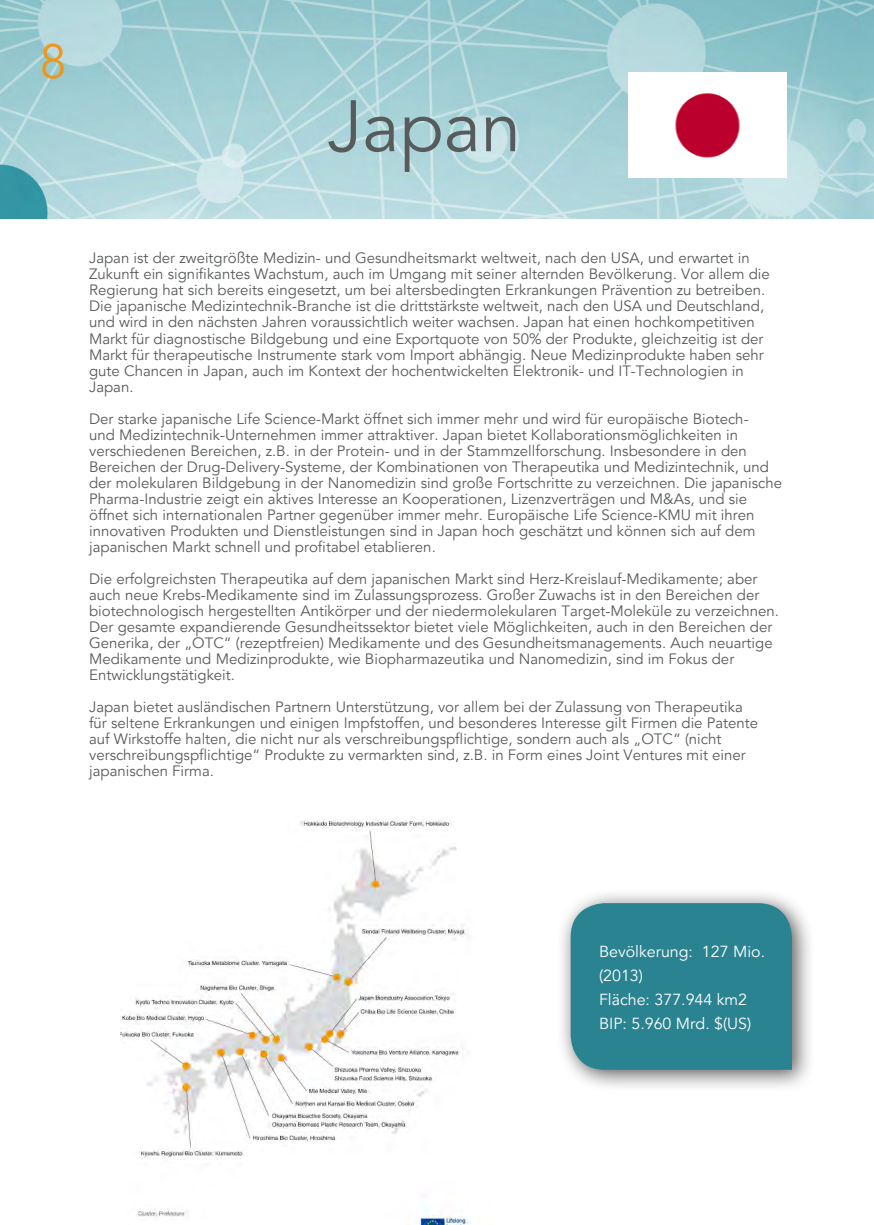
<style>
.page{position:relative;width:874px;height:1225px;background:#fff}
.page>*{position:absolute;margin:0;border:0;box-sizing:border-box;transform-origin:0 0}
.t1{font:72px "Avenir";color:#585b5c}
.t2{font:48px "Avenir";color:#ef961c}
.t3{font:16px/24px "Avenir";color:#fff}
.t4{font:15px/16px "Avenir";color:#585b5c}
</style>
<div class="page">
<img style="left:856px;top:0;width:17px;height:218px">
<img style="left:0;top:0;width:856px;height:218px">
<img style="left:628px;top:72px;width:157px;height:105px">
<div style="left:555px;top:888px;width:259px;height:204px;background:#231f20;opacity:.75"></div>
<div style="left:570px;top:903px;width:221px;height:166px;background:#2a8391"></div>
<img style="left:120px;top:819px;width:351px;height:406px">
<h2 class="t2" style="left:40px;top:34px;width:28px">8</h2>
<p class="t1" style="left:327px;top:85px;width:195px">Japan</p>
<p class="t4" style="left:89px;top:251px;width:682px">Japan ist der zweitgrößte Medizin- und Gesundheitsmarkt weltweit, nach den USA, und erwartet in Zukunft ein signifikantes Wachstum, auch im Umgang mit seiner alternden Bevölkerung. Vor allem die Regierung hat sich bereits eingesetzt, um bei altersbedingten Erkrankungen Prävention zu betreiben.<br>Die japanische Medizintechnik-Branche ist die drittstärkste weltweit, nach den USA und Deutschland, und wird in den nächsten Jahren voraussichtlich weiter wachsen. Japan hat einen hochkompetitiven Markt für diagnostische Bildgebung und eine Exportquote von 50% der Produkte, gleichzeitig ist der Markt für therapeutische Instrumente stark vom Import abhängig. Neue Medizinprodukte haben sehr gute Chancen in Japan, auch im Kontext der hochentwickelten Elektronik- und IT-Technologien in Japan.</p>
<p class="t4" style="left:89px;top:411px;width:694px">Der starke japanische Life Science-Markt öffnet sich immer mehr und wird für europäische Biotech-<br>und Medizintechnik-Unternehmen immer attraktiver. Japan bietet Kollaborationsmöglichkeiten in verschiedenen Bereichen, z.B. in der Protein- und in der Stammzellforschung. Insbesondere in den Bereichen der Drug-Delivery-Systeme, der Kombinationen von Therapeutika und Medizintechnik, und der molekularen Bildgebung in der Nanomedizin sind große Fortschritte zu verzeichnen. Die japanische Pharma-Industrie zeigt ein aktives Interesse an Kooperationen, Lizenzverträgen und M&amp;As, und sie öffnet sich internationalen Partner gegenüber immer mehr. Europäische Life Science-KMU mit ihren innovativen Produkten und Dienstleistungen sind in Japan hoch geschätzt und können sich auf dem japanischen Markt schnell und profitabel etablieren.</p>
<p class="t4" style="left:89px;top:571px;width:691px">Die erfolgreichsten Therapeutika auf dem japanischen Markt sind Herz-Kreislauf-Medikamente; aber auch neue Krebs-Medikamente sind im Zulassungsprozess. Großer Zuwachs ist in den Bereichen der biotechnologisch hergestellten Antikörper und der niedermolekularen Target-Moleküle zu verzeichnen.<br>Der gesamte expandierende Gesundheitssektor bietet viele Möglichkeiten, auch in den Bereichen der Generika, der „OTC“ (rezeptfreien) Medikamente und des Gesundheitsmanagements. Auch neuartige Medikamente und Medizinprodukte, wie Biopharmazeutika und Nanomedizin, sind im Fokus der Entwicklungstätigkeit.</p>
<p class="t4" style="left:89px;top:699px;width:670px">Japan bietet ausländischen Partnern Unterstützung, vor allem bei der Zulassung von Therapeutika für seltene Erkrankungen und einigen Impfstoffen, und besonderes Interesse gilt Firmen die Patente auf Wirkstoffe halten, die nicht nur als verschreibungspflichtige, sondern auch als „OTC“ (nicht verschreibungspflichtige“ Produkte zu vermarkten sind, z.B. in Form eines Joint Ventures mit einer japanischen Firma.</p>
<p class="t3" style="left:598px;top:939px;width:167px">Bevölkerung: 127 Mio. (2013)</p>
<p class="t3" style="left:598px;top:987px;width:149px">Fläche: 377.944 km2</p>
<p class="t3" style="left:598px;top:1011px;width:154px">BIP: 5.960 Mrd. $(US)</p>
</div>
